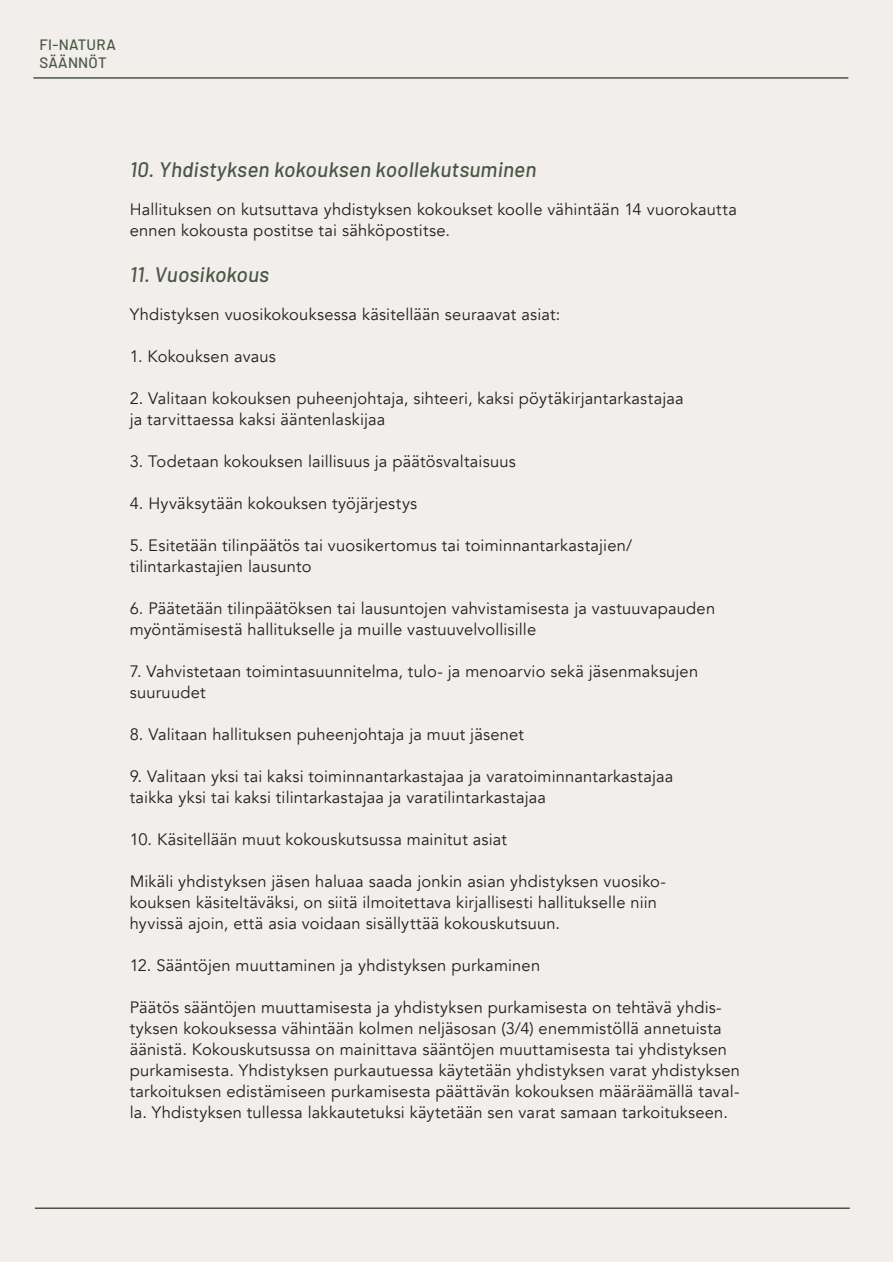
<style>
.page{position:relative;width:893px;height:1263px;background:#fff}
.page>*{position:absolute;margin:0;border:0;box-sizing:border-box;transform-origin:0 0}
.Väliotsikko{font:italic 500 21px "Barlow";letter-spacing:.01em;color:#495643}
.leipis{font:16.5px/21px "Avenir";letter-spacing:.01em;color:#231f20}
.t1{font:500 15px/18px "Barlow";letter-spacing:.02em;color:#495643}
</style>
<div class="page">
<div style="left:1px;top:1px;width:892px;height:1261px;background:#f1eeeb"></div>
<hr style="left:33px;top:77px;width:815px;height:2px;background:#495643">
<hr style="left:35px;top:1207px;width:815px;height:2px;background:#495643">
<p class="t1" style="left:39px;top:34px;width:78px">FI-NATURA<br>SÄÄNNÖT</p>
<p class="Väliotsikko" style="left:130px;top:154px;width:408px">10. Yhdistyksen kokouksen koollekutsuminen</p>
<p class="leipis" style="left:130px;top:199px;width:609px">Hallituksen on kutsuttava yhdistyksen kokoukset koolle vähintään 14 vuorokautta ennen kokousta postitse tai sähköpostitse.</p>
<p class="Väliotsikko" style="left:130px;top:259px;width:141px">11. Vuosikokous</p>
<p class="leipis" style="left:130px;top:304px;width:432px">Yhdistyksen vuosikokouksessa käsitellään seuraavat asiat:</p>
<p class="leipis" style="left:130px;top:346px;width:148px">1. Kokouksen avaus</p>
<p class="leipis" style="left:130px;top:388px;width:555px">2. Valitaan kokouksen puheenjohtaja, sihteeri, kaksi pöytäkirjantarkastajaa ja tarvittaessa kaksi ääntenlaskijaa</p>
<p class="leipis" style="left:130px;top:451px;width:388px">3. Todetaan kokouksen laillisuus ja päätösvaltaisuus</p>
<p class="leipis" style="left:130px;top:493px;width:289px">4. Hyväksytään kokouksen työjärjestys</p>
<p class="leipis" style="left:130px;top:535px;width:504px">5. Esitetään tilinpäätös tai vuosikertomus tai toiminnantarkastajien/ tilintarkastajien lausunto</p>
<p class="leipis" style="left:130px;top:598px;width:587px">6. Päätetään tilinpäätöksen tai lausuntojen vahvistamisesta ja vastuuvapauden myöntämisestä hallitukselle ja muille vastuuvelvollisille</p>
<p class="leipis" style="left:130px;top:661px;width:570px">7. Vahvistetaan toimintasuunnitelma, tulo- ja menoarvio sekä jäsenmaksujen suuruudet</p>
<p class="leipis" style="left:130px;top:724px;width:396px">8. Valitaan hallituksen puheenjohtaja ja muut jäsenet</p>
<p class="leipis" style="left:130px;top:766px;width:545px">9. Valitaan yksi tai kaksi toiminnantarkastajaa ja varatoiminnantarkastajaa taikka yksi tai kaksi tilintarkastajaa ja varatilintarkastajaa</p>
<p class="leipis" style="left:130px;top:829px;width:379px">10. Käsitellään muut kokouskutsussa mainitut asiat</p>
<p class="leipis" style="left:130px;top:871px;width:538px">Mikäli yhdistyksen jäsen haluaa saada jonkin asian yhdistyksen vuosiko-</p>
<p class="leipis" style="left:130px;top:892px;width:529px">kouksen käsiteltäväksi, on siitä ilmoitettava kirjallisesti hallitukselle niin</p>
<p class="leipis" style="left:130px;top:913px;width:432px">hyvissä ajoin, että asia voidaan sisällyttää kokouskutsuun.</p>
<p class="leipis" style="left:130px;top:955px;width:412px">12. Sääntöjen muuttaminen ja yhdistyksen purkaminen</p>
<p class="leipis" style="left:130px;top:997px;width:612px">Päätös sääntöjen muuttamisesta ja yhdistyksen purkamisesta on tehtävä yhdis&shy;tyksen kokouksessa vähintään kolmen neljäsosan (3/4) enemmistöllä annetuista äänistä. Kokouskutsussa on mainittava sääntöjen muuttamisesta tai yhdistyksen purkamisesta. Yhdistyksen purkautuessa käytetään yhdistyksen varat yhdistyksen tarkoituksen edistämiseen purkamisesta päättävän kokouksen määräämällä taval&shy;la. Yhdistyksen tullessa lakkautetuksi käytetään sen varat samaan tarkoitukseen.</p>
</div>
